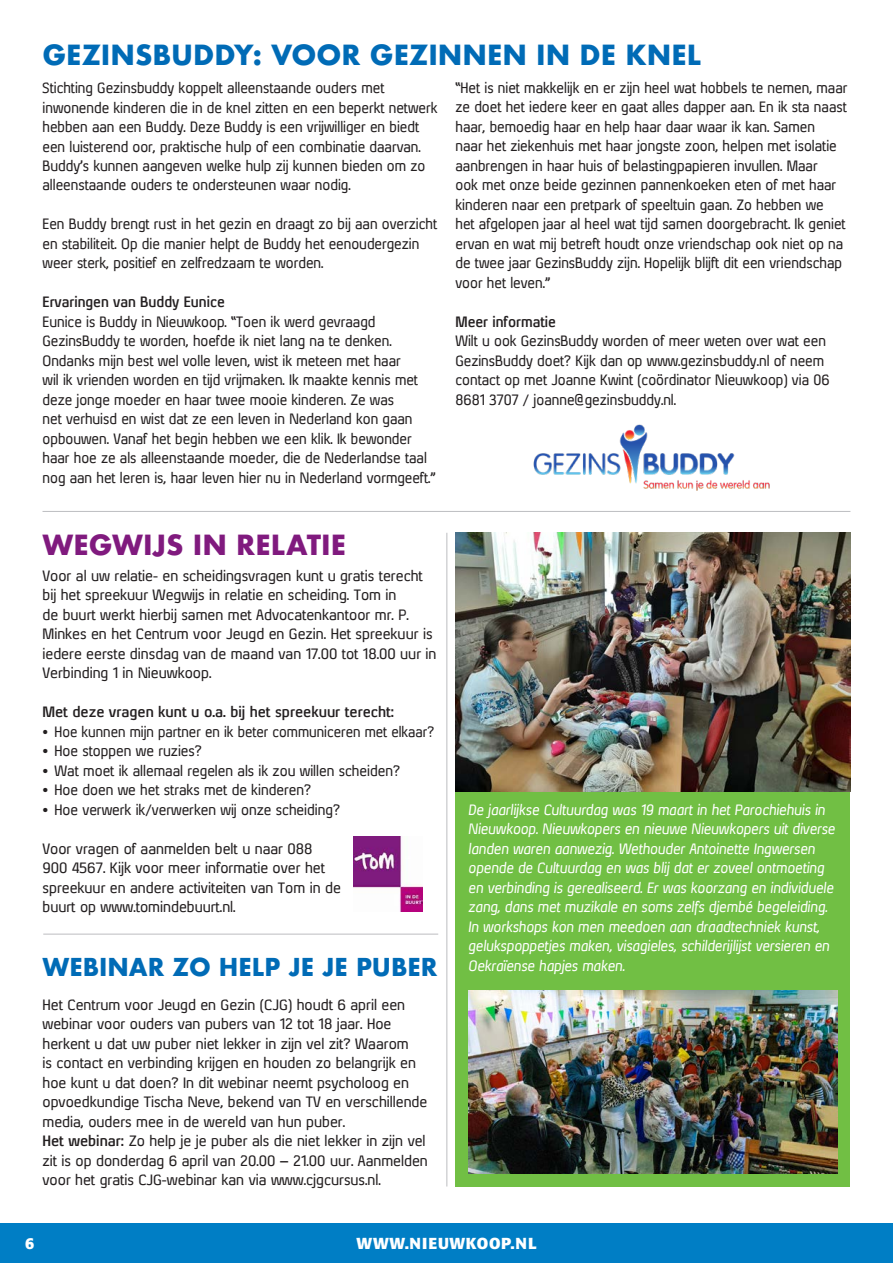
<style>
.page{position:relative;width:893px;height:1263px;background:#fff}
.page>*{position:absolute;margin:0;border:0;box-sizing:border-box;transform-origin:0 0}
.t1{font:700 27px "Futura";color:#006bb6}
.t2{font:700 27px "Futura";color:#801a7e}
.t3{font:700 24px "Futura";color:#006bb6}
.t4{font:700 15.75px "Formata";letter-spacing:.05em;color:#fff}
.t5{font:14.25px/19.5px "Xenu";color:#231f20;scale:.96 1}
.t6{font:14.25px/19.5px "Xenu";color:#231f20}
.t7{font:italic 14.25px/19.5px "Xenu";color:#fff}
.t8{font:14.25px "Xenu";color:#231f20;scale:.94 1}
.t9{font:700 14.25px "Xenu";color:#231f20}
.t10{font:700 14.25px "Xenu";color:#231f20;scale:.96 1}
.s1{font-weight:700}
</style>
<div class="page">
<img style="left:353px;top:836px;width:70px;height:75px">
<hr style="left:446px;top:533px;width:1px;height:653px;background:#bcbdc0">
<hr style="left:43px;top:511px;width:807px;height:1px;background:#bcbdc0">
<img style="left:533px;top:424px;width:237px;height:67px">
<hr style="left:43px;top:934px;width:395px;height:1px;background:#bcbdc0">
<div style="left:455px;top:533px;width:395px;height:653px;background:#71bf44"></div>
<img style="left:455px;top:533px;width:395px;height:259px">
<img style="left:468px;top:990px;width:370px;height:184px">
<div style="left:0;top:1224px;width:893px;height:39px;background:#007ec5"></div>
<h1 class="t1" style="left:43px;top:35px;width:660px">GEZINSBUDDY: VOOR GEZINNEN IN DE KNEL</h1>
<p class="t5" style="left:43px;top:78px;width:413px">Stichting Gezinsbuddy koppelt alleenstaande ouders met inwonende kinderen die in de knel zitten en een beperkt netwerk hebben aan een Buddy. Deze Buddy is een vrijwilliger en biedt een luisterend oor, praktische hulp of een combinatie daarvan.<br>Buddy’s kunnen aangeven welke hulp zij kunnen bieden om zo alleenstaande ouders te ondersteunen waar nodig.</p>
<p class="t5" style="left:43px;top:214px;width:413px">Een Buddy brengt rust in het gezin en draagt zo bij aan overzicht en stabiliteit. Op die manier helpt de Buddy het eenoudergezin weer sterk, positief en zelfredzaam te worden.</p>
<p class="t10" style="left:43px;top:294px;width:191px">Ervaringen van Buddy Eunice</p>
<p class="t5" style="left:43px;top:312px;width:411px">Eunice is Buddy in Nieuwkoop. “Toen ik werd gevraagd GezinsBuddy te worden, hoefde ik niet lang na te denken.<br>Ondanks mijn best wel volle leven, wist ik meteen met haar<br>wil ik vrienden worden en tijd vrijmaken. Ik maakte kennis met deze jonge moeder en haar twee mooie kinderen. Ze was<br>net verhuisd en wist dat ze een leven in Nederland kon gaan opbouwen. Vanaf het begin hebben we een klik. Ik bewonder haar hoe ze als alleenstaande moeder, die de Nederlandse taal nog aan het leren is, haar leven hier nu in Nederland vormgeeft.”</p>
<p class="t5" style="left:455px;top:78px;width:410px">“Het is niet makkelijk en er zijn heel wat hobbels te nemen, maar ze doet het iedere keer en gaat alles dapper aan. En ik sta naast haar, bemoedig haar en help haar daar waar ik kan. Samen<br>naar het ziekenhuis met haar jongste zoon, helpen met isolatie aanbrengen in haar huis of belastingpapieren invullen. Maar<br>ook met onze beide gezinnen pannenkoeken eten of met haar kinderen naar een pretpark of speeltuin gaan. Zo hebben we<br>het afgelopen jaar al heel wat tijd samen doorgebracht. Ik geniet ervan en wat mij betreft houdt onze vriendschap ook niet op na de twee jaar GezinsBuddy zijn. Hopelijk blijft dit een vriendschap voor het leven.”</p>
<p class="t10" style="left:455px;top:313px;width:106px">Meer informatie</p>
<p class="t5" style="left:455px;top:331px;width:391px">Wilt u ook GezinsBuddy worden of meer weten over wat een GezinsBuddy doet? Kijk dan op www.gezinsbuddy.nl of neem contact op met Joanne Kwint (coördinator Nieuwkoop) via 06<br>8681 3707 / joanne@gezinsbuddy.nl.</p>
<h1 class="t2" style="left:43px;top:525px;width:305px">WEGWIJS IN RELATIE</h1>
<p class="t6" style="left:43px;top:565px;width:396px">Voor al uw relatie- en scheidingsvragen kunt u gratis terecht bij het spreekuur Wegwijs in relatie en scheiding. Tom in<br>de buurt werkt hierbij samen met Advocatenkantoor mr. P.<br>Minkes en het Centrum voor Jeugd en Gezin. Het spreekuur is iedere eerste dinsdag van de maand van 17.00 tot 18.00 uur in Verbinding 1 in Nieuwkoop.</p>
<p class="t9" style="left:43px;top:703px;width:353px">Met deze vragen kunt u o.a. bij het spreekuur terecht:</p>
<p class="t8" style="left:43px;top:723px;width:418px">• Hoe kunnen mijn partner en ik beter communiceren met elkaar?</p>
<p class="t6" style="left:43px;top:741px;width:161px">• Hoe stoppen we ruzies?</p>
<p class="t6" style="left:43px;top:760px;width:359px">• Wat moet ik allemaal regelen als ik zou willen scheiden?</p>
<p class="t6" style="left:43px;top:780px;width:270px">• Hoe doen we het straks met de kinderen?</p>
<p class="t6" style="left:43px;top:799px;width:299px">• Hoe verwerk ik/verwerken wij onze scheiding?</p>
<p class="t6" style="left:43px;top:838px;width:300px">Voor vragen of aanmelden belt u naar 088<br>900 4567. Kijk voor meer informatie over het spreekuur en andere activiteiten van Tom in de buurt op www.tomindebuurt.nl.</p>
<h2 class="t3" style="left:43px;top:949px;width:396px">WEBINAR ZO HELP JE JE PUBER</h2>
<p class="t6" style="left:43px;top:994px;width:387px">Het Centrum voor Jeugd en Gezin (CJG) houdt 6 april een webinar voor ouders van pubers van 12 tot 18 jaar. Hoe herkent u dat uw puber niet lekker in zijn vel zit? Waarom<br>is contact en verbinding krijgen en houden zo belangrijk en hoe kunt u dat doen? In dit webinar neemt psycholoog en opvoedkundige Tischa Neve, bekend van TV en verschillende media, ouders mee in de wereld van hun puber.<br><span class="s1">Het webinar:</span> Zo help je je puber als die niet lekker in zijn vel zit is op donderdag 6 april van 20.00 – 21.00 uur. Aanmelden voor het gratis CJG-webinar kan via www.cjgcursus.nl.</p>
<p class="t7" style="left:468px;top:799px;width:368px">De jaarlijkse Cultuurdag was 19 maart in het Parochiehuis in Nieuwkoop. Nieuwkopers en nieuwe Nieuwkopers uit diverse landen waren aanwezig. Wethouder Antoinette Ingwersen opende de Cultuurdag en was blij dat er zoveel ontmoeting en verbinding is gerealiseerd. Er was koorzang en individuele zang, dans met muzikale en soms zelfs djembé begeleiding.<br>In workshops kon men meedoen aan draadtechniek kunst, gelukspoppetjes maken, visagieles, schilderijlijst versieren en Oekraïense hapjes maken.</p>
<p class="t4" style="left:25px;top:1233px;width:11px">6</p>
<p class="t4" style="left:356px;top:1233px;width:182px">WWW.NIEUWKOOP.NL</p>
</div>
